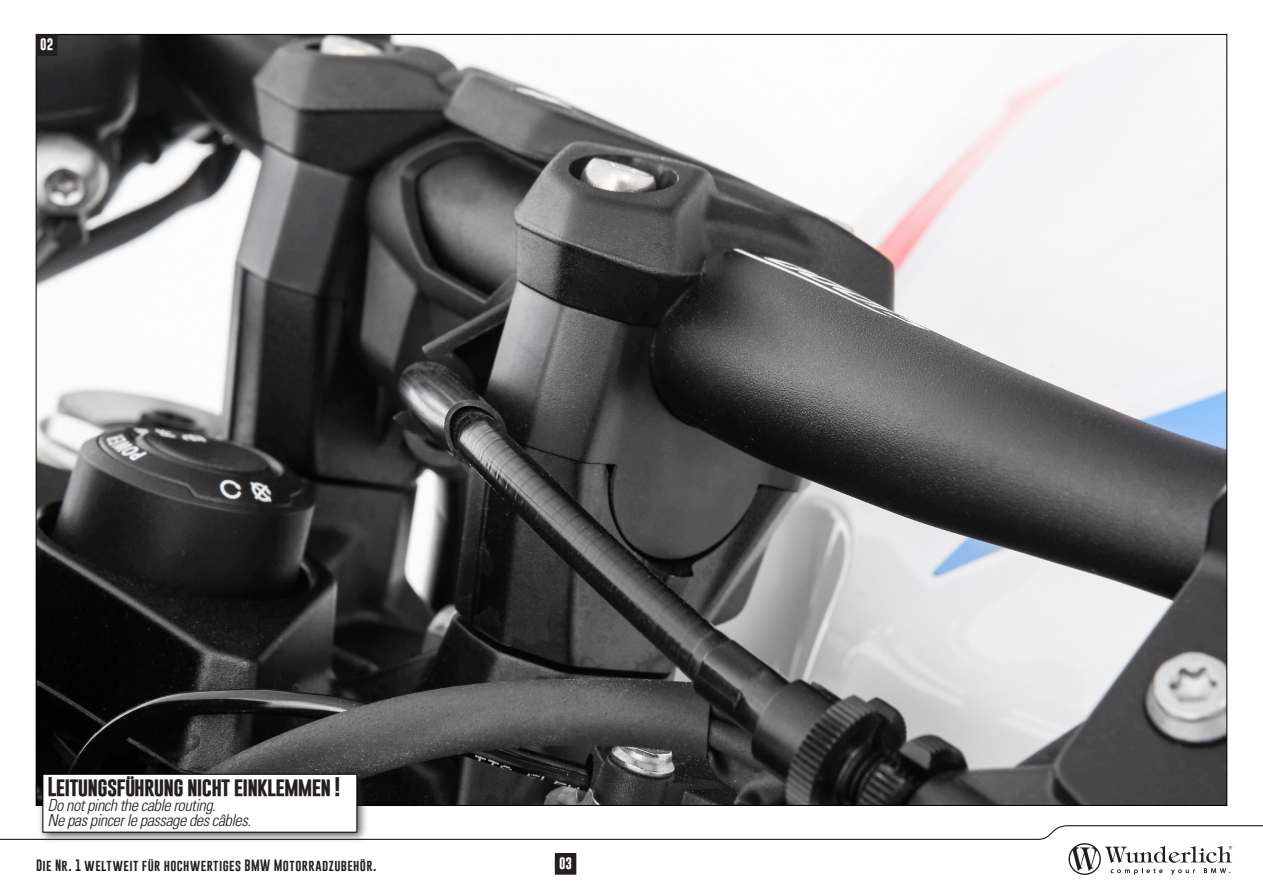
<style>
.page{position:relative;width:1263px;height:893px;background:#fff}
.page>*{position:absolute;margin:0;border:0;box-sizing:border-box;transform-origin:0 0}
.t1{font:700 19.5px "Gobold";letter-spacing:-.04em;color:#231f20}
.t2{font:italic 300 condensed 16.5px "Univers LT Std";letter-spacing:-.03em;color:#231f20}
.t3{font:12px "Gobold";letter-spacing:.035em;color:#231f20}
.t4{font:700 12px "Gobold";color:#fff}
</style>
<div class="page">
<svg style="left:0;top:825px;width:1263px;height:50px"></svg>
<img style="left:38px;top:36px;width:1187px;height:768px">
<div style="left:555px;top:854px;width:21px;height:20px;background:#231f20"></div>
<div style="left:555px;top:853px;width:21px;height:21px;border:1px solid #231f20"></div>
<div style="left:37px;top:35px;width:20px;height:20px;background:#231f20"></div>
<div style="left:36px;top:34px;width:21px;height:22px;border:1px solid #231f20"></div>
<div style="left:37px;top:768px;width:331px;height:75px;background:#231f20;opacity:.75"></div>
<div style="left:43px;top:774px;width:314px;height:58px;background:#fff"></div>
<div style="left:43px;top:774px;width:314px;height:58px;border:1px solid #000"></div>
<p class="t4" style="left:40px;top:37px;width:15px">02</p>
<p class="t1" style="left:48px;top:774px;width:294px">Leitungsführung nicht einklemmen !</p>
<p class="t2" style="left:48px;top:795px;width:170px">Do not pinch the cable routing.</p>
<p class="t2" style="left:48px;top:810px;width:205px">Ne pas pincer le passage des câbles.</p>
<p class="t3" style="left:36px;top:858px;width:342px">Die Nr. 1 weltweit für hochwertiges BMW Motorradzubehör.</p>
<p class="t4" style="left:559px;top:855px;width:15px">03</p>
</div>
